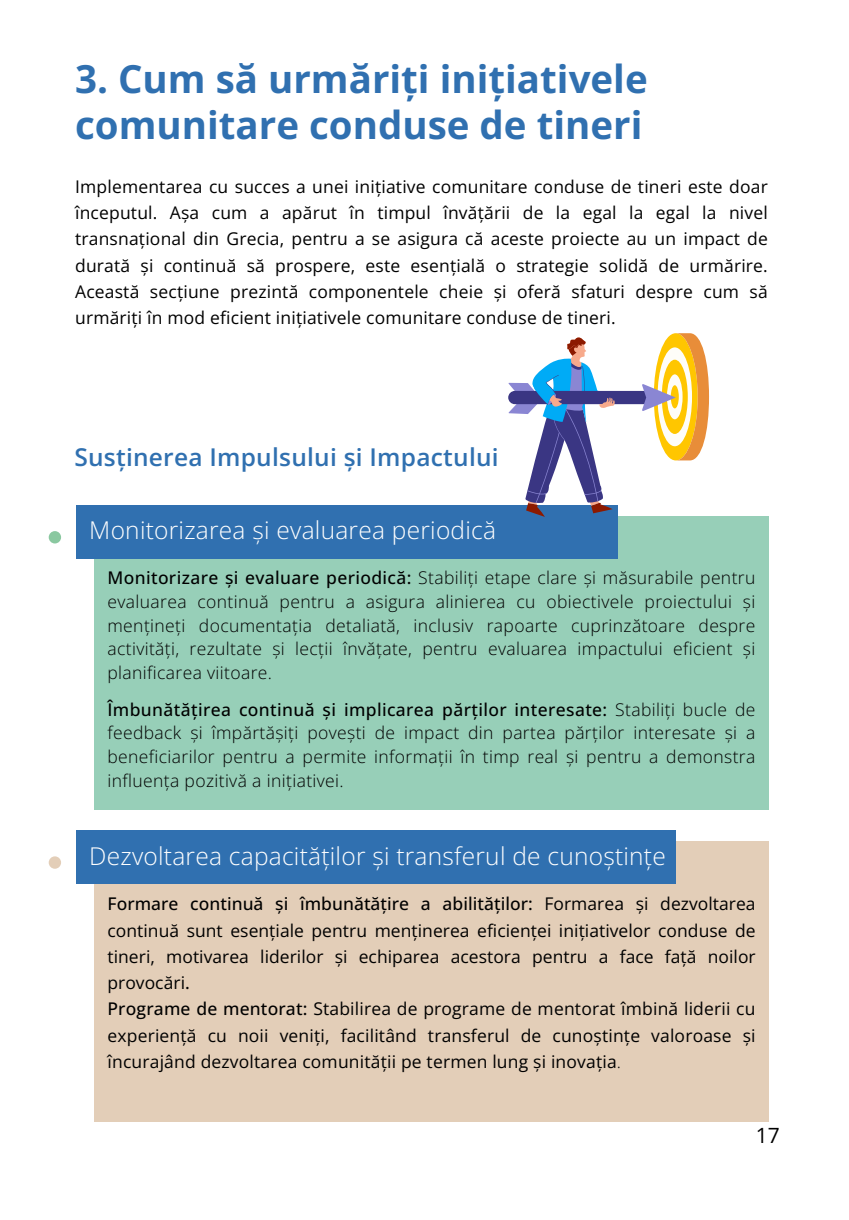
<style>
.page{position:relative;width:849px;height:1220px;background:#fff}
.page>*{position:absolute;margin:0;border:0;box-sizing:border-box;transform-origin:0 0}
.t1{font:700 38.5px/45.9px "Open Sans";color:#3070b0}
.t2{font:300 24.5px "Open Sans";letter-spacing:.01em;color:#fff}
.t3{font:600 24.5px "Open Sans";letter-spacing:.01em;color:#3070b0}
.t4{font:21px "Open Sans";color:#000}
.t5{font:17.5px/26.2px "Open Sans";letter-spacing:.01em;color:#000}
.t6{font:300 17.5px/23.6px "Open Sans";letter-spacing:.02em;color:#000;text-align:justify}
.s1{font-weight:500}
.s2{font-weight:300}
</style>
<div class="page">
<div style="left:94px;top:516px;width:675px;height:293px;background:#97cfb8"></div>
<div style="left:94px;top:841px;width:675px;height:280px;background:#e3ceb8"></div>
<div style="left:76px;top:505px;width:542px;height:53px;background:#3070b0"></div>
<div style="left:76px;top:830px;width:501px;height:53px;background:#3070b0"></div>
<div style="left:49px;top:531px;width:12px;height:12px;background:#8ac8a0;border-radius:50%"></div>
<div style="left:49px;top:856px;width:12px;height:12px;background:#e3ceb8;border-radius:50%"></div>
<div style="left:508px;top:391px;width:154px;height:13px;background:#3a3683;border-radius:7px"></div>
<svg style="left:621px;top:333px;width:88px;height:127px"></svg>
<svg style="left:508px;top:337px;width:107px;height:180px"></svg>
<div style="left:576px;top:830px;width:99px;height:53px;background:#3070b0"></div>
<h1 class="t1" style="left:75px;top:55px;width:574px">3. Cum să urmăriți inițiativele comunitare conduse de tineri</h1>
<p class="t5" style="left:75px;top:173px;width:694px;text-align:justify">Implementarea cu succes a unei inițiative comunitare conduse de tineri este doar începutul. Așa cum a apărut în timpul învățării de la egal la egal la nivel transnațional din Grecia, pentru a se asigura că aceste proiecte au un impact de durată și continuă să prospere, este esențială o strategie solidă de urmărire.<br>Această secțiune prezintă componentele cheie și oferă sfaturi despre cum să urmăriți în mod eficient inițiativele comunitare conduse de tineri.</p>
<h2 class="t3" style="left:74px;top:439px;width:426px">Susținerea Impulsului și Impactului</h2>
<h2 class="t2" style="left:89px;top:513px;width:408px">Monitorizarea și evaluarea periodică</h2>
<p class="t6" style="left:107px;top:566px;width:649px"><span class="s1">Monitorizare și evaluare periodică:</span> Stabiliți etape clare și măsurabile pentru evaluarea continuă pentru a asigura alinierea cu obiectivele proiectului și mențineți documentația detaliată, inclusiv rapoarte cuprinzătoare despre activități, rezultate și lecții învățate, pentru evaluarea impactului eficient și planificarea viitoare.</p>
<p class="t6" style="left:107px;top:697px;width:649px"><span class="s1">Îmbunătățirea continuă și implicarea părților interesate:</span> Stabiliți bucle de feedback și împărtășiți povești de impact din partea părților interesate și a beneficiarilor pentru a permite informații în timp real și pentru a demonstra influența pozitivă a inițiativei.</p>
<h2 class="t2" style="left:89px;top:838px;width:578px">Dezvoltarea capacităților și transferul de cunoștințe</h2>
<p class="t5" style="left:107px;top:890px;width:650px"><span class="s1">Formare continuă și îmbunătățire a abilităților:</span> Formarea și dezvoltarea continuă sunt esențiale pentru menținerea eficienței inițiativelor conduse de tineri, motivarea liderilor și echiparea acestora pentru a face față noilor provocări<span class="s1">.<br>Programe de mentorat:</span> Stabilirea de programe de mentorat îmbină liderii cu experiență cu noii veniți, facilitând transferul de cunoștințe valoroase și încurajând dezvoltarea comunității pe termen lung și inovația<span class="s2">.</span></p>
<p class="t4" style="left:756px;top:1120px;width:25px">17</p>
</div>
